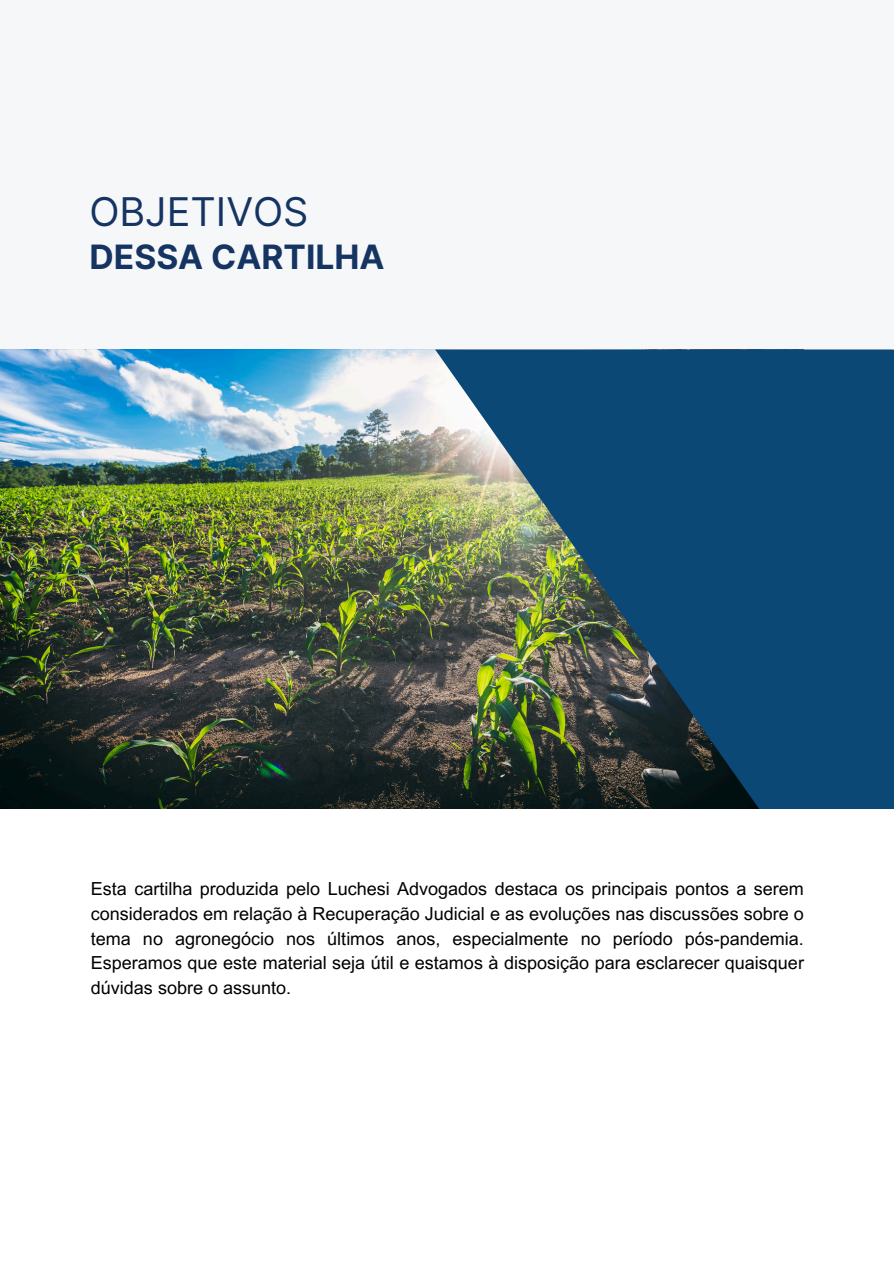
<style>
.page{position:relative;width:894px;height:1264px;background:#fff}
.page>*{position:absolute;margin:0;border:0;box-sizing:border-box;transform-origin:0 0}
.t1{font:39.6px "Inter";color:#153462}
.t2{font:700 33.6px "Inter";color:#153462}
.t3{font:18px/24.8px "Arial MT Pro";color:#000;text-align:justify}
</style>
<div class="page">
<img style="left:0;top:349px;width:435px;height:459px">
<img style="left:435px;top:349px;width:458px;height:460px">
<div style="left:0;top:0;width:892px;height:349px;background:#f5f7f9"></div>
<h2 class="t1" style="left:89px;top:188px;width:220px">OBJETIVOS</h2>
<p class="t2" style="left:89px;top:236px;width:297px">DESSA CARTILHA</p>
<h1 class="t3" style="left:91px;top:878px;width:714px">Esta cartilha produzida pelo Luchesi Advogados destaca os principais pontos a serem considerados em relação à Recuperação Judicial e as evoluções nas discussões sobre o tema no agronegócio nos últimos anos, especialmente no período pós-pandemia.<br>Esperamos que este material seja útil e estamos à disposição para esclarecer quaisquer dúvidas sobre o assunto.</h1>
</div>
